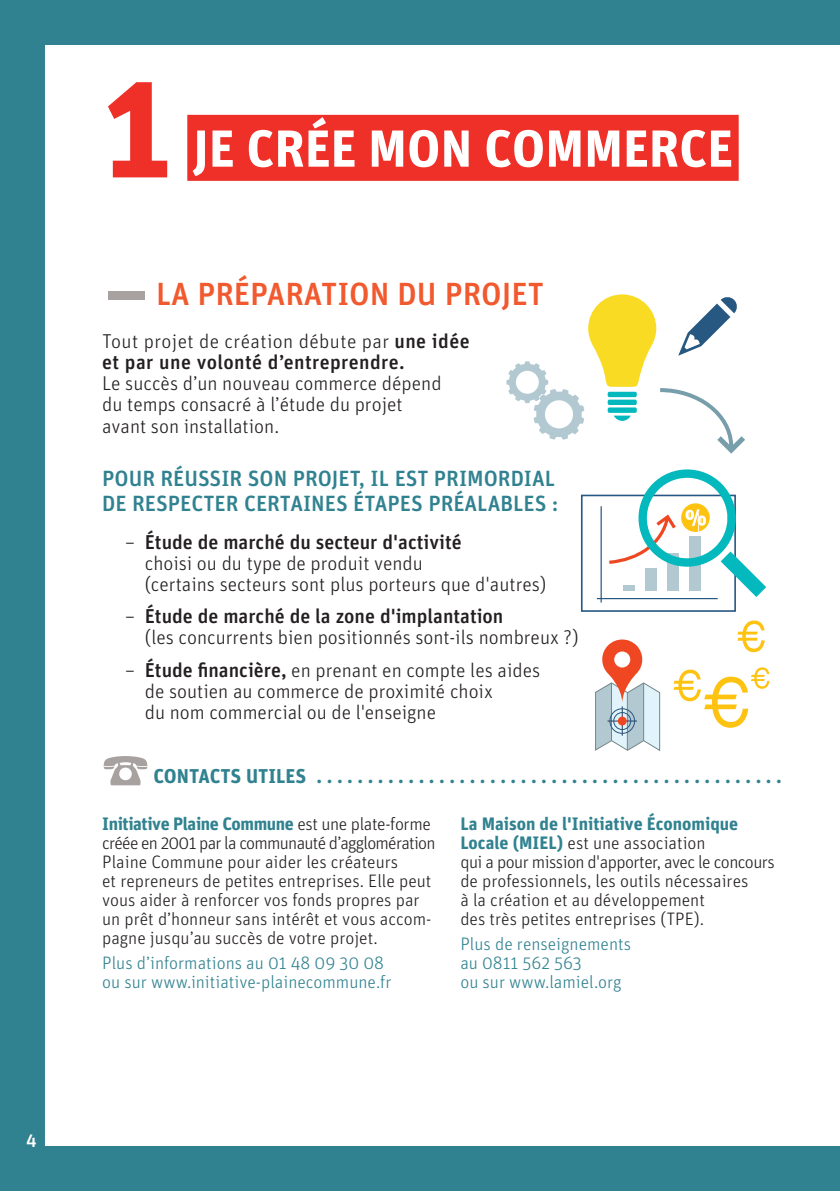
<style>
.page{position:relative;width:840px;height:1191px;background:#fff}
.page>*{position:absolute;margin:0;border:0;box-sizing:border-box;transform-origin:0 0}
.t1{font:700 148px "Unit";color:#ef3029}
.t2{font:700 52px "Unit";color:#fff}
.t3{font:500 32px "Unit";color:#f1592f}
.t4{font:500 22px "Unit";color:#318290}
.t5{font:300 20px/21px "Unit";color:#231f20}
.t6{font:500 20px/21px "Unit";letter-spacing:.02em;color:#231f20}
.t7{font:700 20px "Unit";color:#318290}
.t8{font:300 18px/19px "Unit";color:#231f20}
.t9{font:300 18px/19px "Unit";color:#318290}
.t10{font:700 18px/19px "Unit";color:#318290}
.t11{font:500 18px "Unit";color:#fff}
.s1{font-weight:300}
.s2{font-weight:500}
.s3{font-weight:700;color:#318290}
</style>
<div class="page">
<div style="left:0;top:0;width:839px;height:1191px;background:#318290"></div>
<div style="left:45px;top:45px;width:794px;height:1100px;background:#fff"></div>
<hr style="left:839px;top:0;width:1px;height:1191px;background:#318290">
<hr style="left:839px;top:45px;width:1px;height:1100px;background:#fff">
<div style="left:187px;top:115px;width:551px;height:66px;background:#ef3029"></div>
<svg style="left:737px;top:620px;width:27px;height:32px"></svg>
<svg style="left:673px;top:667px;width:96px;height:61px"></svg>
<div style="left:580px;top:494px;width:155px;height:118px;border:2px solid #275882"></div>
<hr style="left:600px;top:506px;width:1px;height:96px;background:#275882">
<hr style="left:596px;top:598px;width:121px;height:1px;background:#275882">
<svg style="left:605px;top:469px;width:160px;height:128px"></svg>
<svg style="left:506px;top:294px;width:238px;height:160px"></svg>
<svg style="left:595px;top:639px;width:65px;height:112px"></svg>
<div style="left:617px;top:716px;width:9px;height:9px;background:#ef4722;border-radius:50%"></div>
<div style="left:613px;top:712px;width:17px;height:18px;border:1px solid #275882;border-radius:50%"></div>
<div style="left:609px;top:708px;width:25px;height:26px;border:1px solid #275882;border-radius:50%"></div>
<p class="t11" style="left:26px;top:1128px;width:12px">4</p>
<h1 class="t1" style="left:102px;top:34px;width:72px">1</h1>
<h2 class="t2" style="left:193px;top:116px;width:541px">Je crée mon commerce</h2>
<h3 class="t3" style="left:156px;top:274px;width:371px">La préparation du projet</h3>
<p class="t6" style="left:102px;top:330px;width:369px"><span class="s1">Tout projet de création débute par</span> une idée et par une volonté d’entreprendre.</p>
<p class="t5" style="left:102px;top:372px;width:341px">Le succès d’un nouveau commerce dépend du temps consacré à l’étude du projet avant son installation.</p>
<p class="t4" style="left:102px;top:464px;width:95px">Pour réussir</p>
<p class="t4" style="left:247px;top:464px;width:159px">son projet, il est</p>
<p class="t4" style="left:433px;top:464px;width:118px">primordial</p>
<p class="t4" style="left:102px;top:489px;width:43px">de respe</p>
<p class="t4" style="left:191px;top:489px;width:25px">cter</p>
<p class="t4" style="left:244px;top:489px;width:71px">certaines</p>
<p class="t4" style="left:353px;top:489px;width:46px">étapes</p>
<p class="t4" style="left:428px;top:489px;width:84px">préalables</p>
<p class="t4" style="left:551px;top:489px;width:8px">:</p>
<p class="t5" style="left:145px;top:531px;width:403px;text-indent:-20px">− <span class="s2">Étude de marché du secteur d'activité<br></span>choisi ou du type de produit vendu<br>(certains secteurs sont plus porteurs que d'autres)</p>
<p class="t5" style="left:145px;top:605px;width:435px;text-indent:-20px">− <span class="s2">Étude de marché de la zone d'implantation<br></span>(les concurrents bien positionnés sont-ils nombreux ?)</p>
<p class="t5" style="left:145px;top:659px;width:397px;text-indent:-20px">− <span class="s2">Étude financière,</span> en prenant en compte les aides de soutien au commerce de proximité choix<br>du nom commercial ou de l'enseigne</p>
<p class="t7" style="left:153px;top:764px;width:165px">Contacts utiles ...............................................</p>
<p class="t8" style="left:102px;top:814px;width:335px"><span class="s3">Initiative Plaine Commune</span> est une plate-forme créée en 2001 par la communauté d’agglomération Plaine Commune pour aider les créateurs<br>et repreneurs de petites entreprises. Elle peut vous aider à renforcer vos fonds propres par un prêt d’honneur sans intérêt et vous accom&shy;pagne jusqu’au succès de votre projet.</p>
<p class="t9" style="left:102px;top:953px;width:291px">Plus d’informations au 01 48 09 30 08 ou sur www.initiative-plainecommune.fr</p>
<p class="t10" style="left:460px;top:814px;width:279px">La Maison de l'Initiative Économique<br>Locale (MIEL</p>
<p class="t8" style="left:460px;top:833px;width:316px;text-indent:96px"><span class="s3">)</span> est une association<br>qui a pour mission d'apporter, avec le concours de professionnels, les outils nécessaires<br>à la création et au développement<br>des très petites entreprises (TPE).</p>
<p class="t9" style="left:460px;top:934px;width:172px">Plus de renseignements au 0811 562 563<br>ou sur www.lamiel.org</p>
</div>
